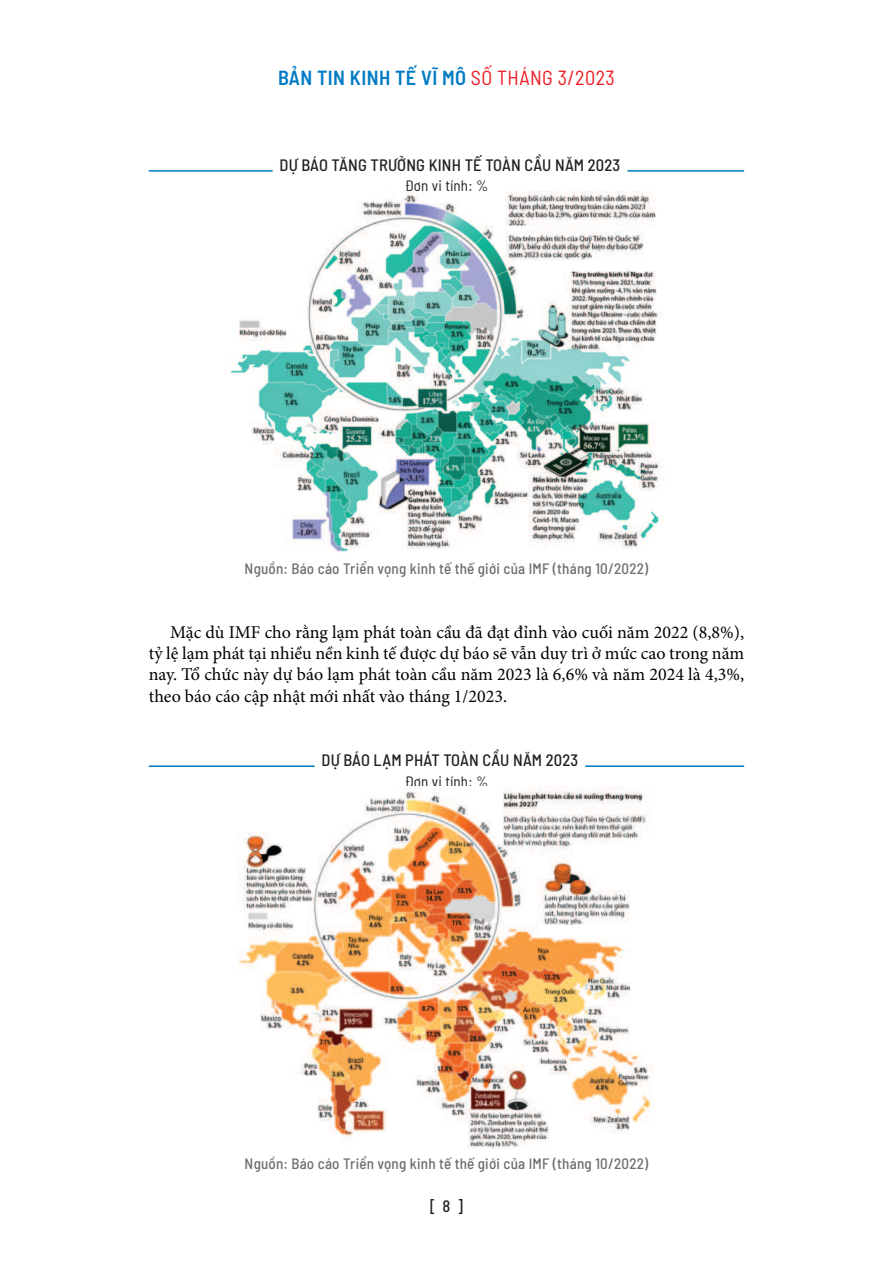
<style>
.page{position:relative;width:893px;height:1263px;background:#fff}
.page>*{position:absolute;margin:0;border:0;box-sizing:border-box;transform-origin:0 0}
.t1{font:600 semi-condensed 20.4px "Barlow";letter-spacing:.02em;color:#007bc3}
.t2{font:18px/21.3px "Minion Pro";color:#000;text-align:justify}
.t3{font:500 semi-condensed 16.5px "Barlow";letter-spacing:.01em;color:#231f20}
.t4{font:500 semi-condensed 15px "Barlow";letter-spacing:.015em;color:#6d6e71}
.t5{font:semi-condensed 15px "Barlow";letter-spacing:.015em;color:#231f20}
.s1{font-weight:400;color:#ee1d23}
</style>
<div class="page">
<hr style="left:149px;top:170px;width:595px;height:2px;background:#007bc3">
<div style="left:273px;top:169px;width:354px;height:6px;background:#fff"></div>
<hr style="left:149px;top:765px;width:595px;height:2px;background:#007bc3">
<div style="left:315px;top:764px;width:270px;height:6px;background:#fff"></div>
<img style="left:230px;top:191px;width:432px;height:361px">
<img style="left:238px;top:787px;width:415px;height:361px">
<p class="t1" style="left:278px;top:63px;width:338px">BẢN TIN KINH TẾ VĨ MÔ <span class="s1">SỐ THÁNG 3/2023</span></p>
<p class="t3" style="left:280px;top:153px;width:342px">DỰ BÁO TĂNG TRƯỞNG KINH TẾ TOÀN CẦU NĂM 2023</p>
<p class="t5" style="left:405px;top:175px;width:85px">Đơn vị tính: %</p>
<p class="t4" style="left:245px;top:558px;width:405px">Nguồn: Báo cáo Triển vọng kinh tế thế giới của IMF (tháng 10/2022)</p>
<p class="t2" style="left:149px;top:621px;width:597px;text-indent:21px">Mặc dù IMF cho rằng lạm phát toàn cầu đã đạt đỉnh vào cuối năm 2022 (8,8%), tỷ lệ lạm phát tại nhiều nền kinh tế được dự báo sẽ vẫn duy trì ở mức cao trong năm nay. Tổ chức này dự báo lạm phát toàn cầu năm 2023 là 6,6% và năm 2024 là 4,3%, theo báo cáo cập nhật mới nhất vào tháng 1/2023.</p>
<p class="t3" style="left:322px;top:748px;width:258px">DỰ BÁO LẠM PHÁT TOÀN CẦU NĂM 2023</p>
<p class="t5" style="left:405px;top:770px;width:85px">Đơn vị tính: %</p>
<p class="t4" style="left:245px;top:1153px;width:405px">Nguồn: Báo cáo Triển vọng kinh tế thế giới của IMF (tháng 10/2022)</p>
<p class="t3" style="left:430px;top:1199px;width:34px">[ 8 ]</p>
</div>
